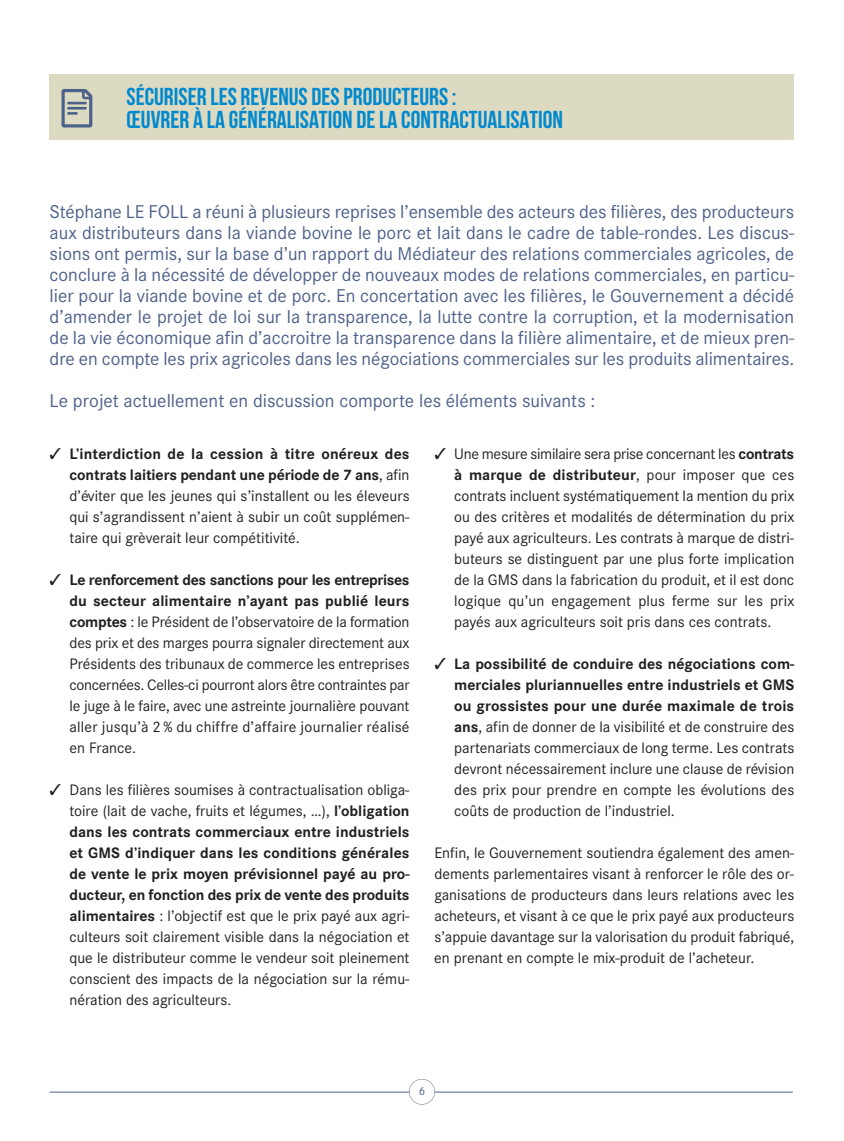
<style>
.page{position:relative;width:844px;height:1141px;background:#fff}
.page>*{position:absolute;margin:0;border:0;box-sizing:border-box;transform-origin:0 0}
.t1{font:700 24.5px/22.8px "Bebas Neue";color:#0089cf}
.t2{font:19.25px/21px "Corporate S";color:#4e6189;text-align:justify}
.t3{font:15.75px/21px "Corporate S";color:#231f20;text-align:justify}
.t4{font:12.25px "Corporate S";color:#4e6189}
.s1{font-weight:700}
</style>
<div class="page">
<hr style="left:50px;top:1092px;width:742px;height:1px;background:#4e6189">
<svg style="left:409px;top:1079px;width:25px;height:26px"></svg>
<div style="left:409px;top:1079px;width:25px;height:25px;background:#fff;border-radius:50%"></div>
<div style="left:50px;top:74px;width:743px;height:66px;background:#dcdac1"></div>
<svg style="left:61px;top:89px;width:31px;height:38px"></svg>
<h1 class="t1" style="left:126px;top:85px;width:438px">SÉCURISER LES REVENUS DES PRODUCTEURS :<br>ŒUVRER À LA GÉNÉRALISATION DELA CONTRACTUALISATION</h1>
<p class="t2" style="left:50px;top:200px;width:746px">Stéphane LE FOLL a réuni à plusieurs reprises l’ensemble des acteurs des filières, des producteurs aux distributeurs dans la viande bovine le porc et lait dans le cadre de table-rondes. Les discus&shy;sions ont permis, sur la base d’un rapport du Médiateur des relations commerciales agricoles, de conclure à la nécessité de développer de nouveaux modes de relations commerciales, en particu&shy;lier pour la viande bovine et de porc. En concertation avec les filières, le Gouvernement a décidé d’amender le projet de loi sur la transparence, la lutte contre la corruption, et la modernisation de la vie économique afin d’accroitre la transparence dans la filière alimentaire, et de mieux pren&shy;dre en compte les prix agricoles dans les négociations commerciales sur les produits alimentaires.</p>
<p class="t2" style="left:50px;top:389px;width:547px">Le projet actuellement en discussion comporte les éléments suivants :</p>
<p class="t3" style="left:69px;top:443px;width:341px;text-indent:-20px">✓ <span class="s1">L’interdiction de la cession à titre onéreux des contrats laitiers pendant une période de 7 ans</span>, afin d’éviter que les jeunes qui s’installent ou les éleveurs qui s’agrandissent n’aient à subir un coût supplémen&shy;taire qui grèverait leur compétitivité.</p>
<p class="t3" style="left:69px;top:569px;width:341px;text-indent:-20px">✓ <span class="s1">Le renforcement des sanctions pour les entreprises du secteur alimentaire n’ayant pas publié leurs comptes</span> : le Président de l’observatoire de la formation des prix et des marges pourra signaler directement aux Présidents des tribunaux de commerce les entreprises concernées. Celles-ci pourront alors être contraintes par le juge à le faire, avec une astreinte journalière pouvant aller jusqu’à 2 % du chiffre d’affaire journalier réalisé en France.</p>
<p class="t3" style="left:69px;top:779px;width:341px;text-indent:-20px">✓ Dans les filières soumises à contractualisation obliga&shy;toire (lait de vache, fruits et légumes, …), <span class="s1">l’obligation dans les contrats commerciaux entre industriels et Gms d’indiquer dans les conditions générales de vente le prix moyen prévisionnel payé au pro&shy;ducteur, en fonction des prix de vente des produits alimentaires</span> : l’objectif est que le prix payé aux agri&shy;culteurs soit clairement visible dans la négociation et que le distributeur comme le vendeur soit pleinement conscient des impacts de la négociation sur la rému&shy;nération des agriculteurs.</p>
<p class="t3" style="left:454px;top:443px;width:341px;text-indent:-20px">✓ Une mesure similaire sera prise concernant les <span class="s1">contrats à marque de distributeur</span>, pour imposer que ces contrats incluent systématiquement la mention du prix ou des critères et modalités de détermination du prix payé aux agriculteurs. Les contrats à marque de distri&shy;buteurs se distinguent par une plus forte implication de la GMS dans la fabrication du produit, et il est donc logique qu’un engagement plus ferme sur les prix payés aux agriculteurs soit pris dans ces contrats.</p>
<p class="t3" style="left:454px;top:653px;width:341px;text-indent:-20px">✓ <span class="s1">La possibilité de conduire des négociations com&shy;merciales pluriannuelles entre industriels et Gms ou grossistes pour une durée maximale de trois ans</span>, afin de donner de la visibilité et de construire des partenariats commerciaux de long terme. Les contrats devront nécessairement inclure une clause de révision des prix pour prendre en compte les évolutions des coûts de production de l’industriel.</p>
<p class="t3" style="left:434px;top:842px;width:361px">Enfin, le Gouvernement soutiendra également des amen&shy;dements parlementaires visant à renforcer le rôle des or&shy;ganisations de producteurs dans leurs relations avec les acheteurs, et visant à ce que le prix payé aux producteurs s’appuie davantage sur la valorisation du produit fabriqué, en prenant en compte le mix-produit de l’acheteur.</p>
<p class="t4" style="left:418px;top:1084px;width:8px">6</p>
</div>
